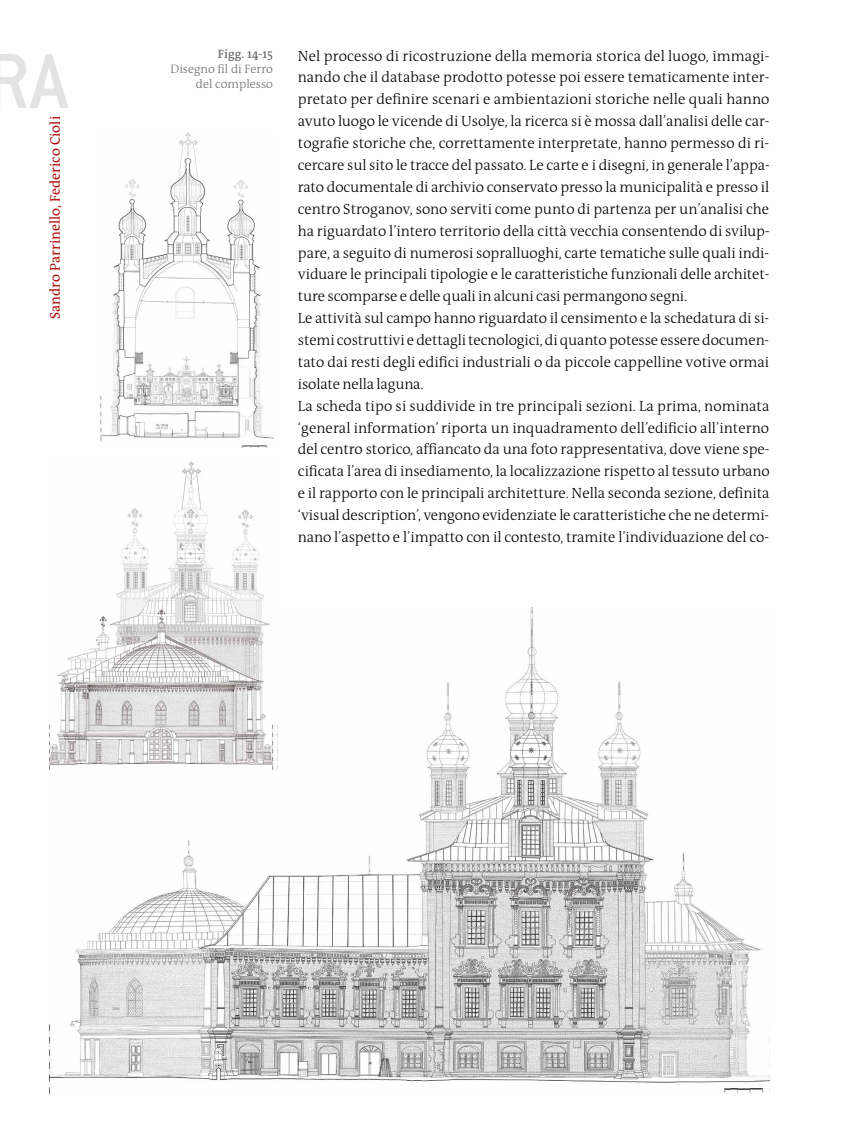
<style>
.page{position:relative;width:844px;height:1141px;background:#fff}
.page>*{position:absolute;margin:0;border:0;box-sizing:border-box;transform-origin:0 0}
.t1{font:500 85.58px "Conduit ITC";color:#e3e3e3}
.t2{font:300 14.88px/21.9px "The Antiqua B3";letter-spacing:-.005em;color:#000}
.t3{font:14px "The Antiqua B5";color:#ae0f0a}
.t4{font:300 12.25px/14.7px "The Antiqua B3";color:#706f6f;text-align:right}
.t5{font:600 12.25px "The Antiqua B6";color:#706f6f}
</style>
<div class="page">
<img style="left:49px;top:608px;width:720px;height:486px">
<img style="left:50px;top:462px;width:227px;height:315px">
<img style="left:100px;top:133px;width:173px;height:315px">
<h1 class="t1" style="left:-14px;top:33px;width:84px">RA</h1>
<p class="t3" style="left:48px;top:319px;width:204px;rotate:-90deg">Sandro Parrinello, Federico Cioli</p>
<p class="t5" style="left:218px;top:48px;width:57px">Figg. 14-15</p>
<p class="t4" style="left:170px;top:62px;width:104px">Disegno fil di Ferro del complesso</p>
<p class="t2" style="left:298px;top:45px;width:473px">Nel processo di ricostruzione della memoria storica del luogo, immagi&shy;nando che il database prodotto potesse poi essere tematicamente inter&shy;pretato per definire scenari e ambientazioni storiche nelle quali hanno avuto luogo le vicende di Usolye, la ricerca si è mossa dall’analisi delle car&shy;tografie storiche che, correttamente interpretate, hanno permesso di ri&shy;cercare sul sito le tracce del passato. Le carte e i disegni, in generale l’appa&shy;rato documentale di archivio conservato presso la municipalità e presso il centro Stroganov, sono serviti come punto di partenza per un’analisi che ha riguardato l’intero territorio della città vecchia consentendo di svilup&shy;pare, a seguito di numerosi sopralluoghi, carte tematiche sulle quali indi&shy;viduare le principali tipologie e le caratteristiche funzionali delle architet&shy;ture scomparse e delle quali in alcuni casi permangono segni.<br>Le attività sul campo hanno riguardato il censimento e la schedatura di si&shy;stemi costruttivi e dettagli tecnologici, di quanto potesse essere documen&shy;tato dai resti degli edifici industriali o da piccole cappelline votive ormai isolate nella laguna.<br>La scheda tipo si suddivide in tre principali sezioni. La prima, nominata ‘general information’ riporta un inquadramento dell’edificio all’interno del centro storico, affiancato da una foto rappresentativa, dove viene spe&shy;cificata l’area di insediamento, la localizzazione rispetto al tessuto urbano e il rapporto con le principali architetture. Nella seconda sezione, definita ‘visual description’, vengono evidenziate le caratteristiche che ne determi&shy;nano l’aspetto e l’impatto con il contesto, tramite l’individuazione del co-</p>
</div>
